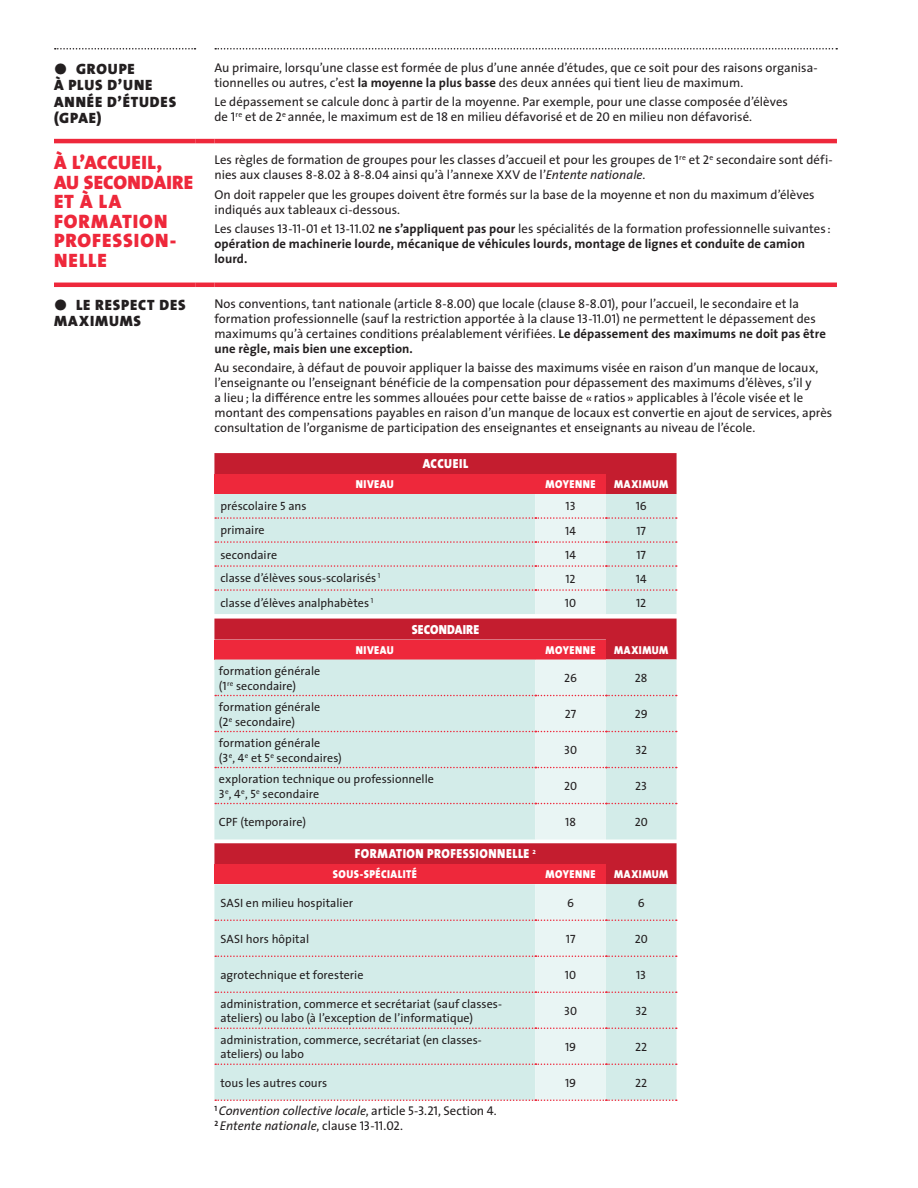
<style>
.page{position:relative;width:918px;height:1188px;background:#fff}
.page>*{position:absolute;margin:0;border:0;box-sizing:border-box;transform-origin:0 0}
.t1{font:19.5px/19.5px "The Sans Black Caps";letter-spacing:.04em;color:#ee283b}
.t2{font:15px/16.5px "The Sans Black Caps";letter-spacing:.06em;color:#231f20}
.t3{font:900 13.2px "The Sans";letter-spacing:.03em;color:#fff;scale:.91 1}
.t4{font:900 13.2px "The Sans";letter-spacing:.01em;color:#fff;scale:.91 1}
.t5{font:12.75px/15px "The Sans";color:#231f20}
.t6{font:700 12.75px/15px "The Sans";letter-spacing:.005em;color:#231f20}
.t7{font:italic 12.75px/15px "The Sans";letter-spacing:-.005em;color:#231f20}
.t8{font:12px/15px "The Sans";letter-spacing:.005em;color:#231f20}
.t9{font:12px "The Sans Caps";color:#231f20}
.t10{font:900 11.55px "The Sans";letter-spacing:.045em;color:#fff;scale:.91 1}
.s1{font-family:"The Sans Black Expert"}
.s2{font-weight:700}
.s3{font-family:"The Sans Caps"}
.s4{font-style:italic}
.s5{font-weight:400}
.s6{font-family:"The Sans Caps";font-weight:400}
.s7{font-style:normal}
.s8{font-family:"The Sans Caps";font-style:normal}
</style>
<div class="page">
<hr style="left:195px;top:283px;width:19px;height:4px;background:#ee283b">
<hr style="left:54px;top:139px;width:141px;height:4px;background:#ee283b">
<hr style="left:214px;top:139px;width:623px;height:4px;background:#ee283b">
<hr style="left:54px;top:283px;width:141px;height:4px;background:#ee283b">
<hr style="left:214px;top:283px;width:623px;height:4px;background:#ee283b">
<hr style="left:195px;top:139px;width:19px;height:4px;background:#ee283b">
<svg style="left:55px;top:48px;width:141px;height:2px"></svg>
<svg style="left:215px;top:48px;width:622px;height:2px"></svg>
<svg style="left:214px;top:453px;width:463px;height:648px;background:#d7c4c6"></svg>
<p class="t2" style="left:54px;top:60px;width:124px"><span class="s1">ö</span> GROUPE<br>À PLUS D’UNE<br>ANNÉE D’ÉTUDES (GPAE)</p>
<p class="t5" style="left:214px;top:60px;width:605px">Au primaire, lorsqu’une classe est formée de plus d’une année d’études, que ce soit pour des raisons organisa&shy;tionnelles ou autres, c’est <span class="s2">la moyenne la plus basse</span> des deux années qui tient lieu de maximum.</p>
<p class="t5" style="left:214px;top:95px;width:575px">Le dépassement se calcule donc à partir de la moyenne. Par exemple, pour une classe composée d’élèves de <span class="s3">1</span><sup>re</sup> et de <span class="s3">2</span><sup>e</sup> année, le maximum est de <span class="s3">18</span> en milieu défavorisé et de <span class="s3">20</span> en milieu non défavorisé.</p>
<h1 class="t1" style="left:54px;top:153px;width:141px">À L’ACCUEIL,<br>AU SECONDAIRE<br>ET À LA<br>FORMATION<br>PROFESSION-<br>NELLE</h1>
<p class="t5" style="left:214px;top:152px;width:620px">Les règles de formation de groupes pour les classes d’accueil et pour les groupes de <span class="s3">1</span><sup>re</sup> et <span class="s3">2</span><sup>e</sup> secondaire sont défi&shy;nies aux clauses <span class="s3">8</span>-<span class="s3">8</span>.<span class="s3">02</span> à <span class="s3">8</span>-<span class="s3">8</span>.<span class="s3">04</span> ainsi qu’à l’annexe XXV de l’<span class="s4">Entente nationale</span>.</p>
<p class="t5" style="left:214px;top:187px;width:602px">On doit rappeler que les groupes doivent être formés sur la base de la moyenne et non du maximum d’élèves indiqués aux tableaux ci-dessous.</p>
<p class="t6" style="left:214px;top:221px;width:618px"><span class="s5">Les clauses</span> <span class="s6">13</span><span class="s5">-</span><span class="s6">11</span><span class="s5">-</span><span class="s6">01</span> <span class="s5">et</span> <span class="s6">13</span><span class="s5">-</span><span class="s6">11</span><span class="s5">.</span><span class="s6">02</span> ne s’appliquent pas pour <span class="s5">les spécialités de la formation professionnelle suivantes : </span>opération de machinerie lourde, mécanique de véhicules lourds, montage de lignes et conduite de camion lourd.</p>
<p class="t2" style="left:54px;top:296px;width:133px"><span class="s1">ö</span> LE RESPECT DES<br>MAXIMUMS</p>
<p class="t5" style="left:214px;top:296px;width:613px">Nos conventions, tant nationale (article <span class="s3">8</span>-<span class="s3">8</span>.<span class="s3">00</span>) que locale (clause <span class="s3">8</span>-<span class="s3">8</span>.<span class="s3">01</span>), pour l’accueil, le secondaire et la formation professionnelle (sauf la restriction apportée à la clause <span class="s3">13</span>-<span class="s3">11</span>.<span class="s3">01</span>) ne permettent le dépassement des maximums qu’à certaines conditions préalablement vérifiées. <span class="s2">Le dépassement des maximums ne doit pas être une règle, mais bien une exception.</span></p>
<p class="t5" style="left:214px;top:361px;width:619px">Au secondaire, à défaut de pouvoir appliquer la baisse des maximums visée en raison d’un manque de locaux, l’enseignante ou l’enseignant bénéficie de la compensation pour dépassement des maximums d’élèves, s’il y<br>a lieu; la di≠érence entre les sommes allouées pour cette baisse de «ratios» applicables à l’école visée et le montant des compensations payables en raison d’un manque de locaux est convertie en ajout de services, après consultation de l’organisme de participation des enseignantes et enseignants au niveau de l’école.</p>
<p class="t3" style="left:423px;top:455px;width:52px">ACCUEIL</p>
<p class="t10" style="left:356px;top:477px;width:43px">NIVEAU</p>
<p class="t10" style="left:546px;top:477px;width:56px">MOYENNE</p>
<p class="t10" style="left:614px;top:477px;width:61px">MAXIMUM</p>
<p class="t8" style="left:220px;top:499px;width:88px">préscolaire <span class="s3">5</span> ans</p>
<p class="t9" style="left:566px;top:498px;width:12px">13</p>
<p class="t9" style="left:636px;top:498px;width:13px">16</p>
<p class="t8" style="left:220px;top:523px;width:46px">primaire</p>
<p class="t9" style="left:565px;top:523px;width:12px">14</p>
<p class="t9" style="left:636px;top:523px;width:11px">17</p>
<p class="t8" style="left:220px;top:547px;width:58px">secondaire</p>
<p class="t9" style="left:565px;top:547px;width:12px">14</p>
<p class="t9" style="left:636px;top:547px;width:11px">17</p>
<p class="t8" style="left:220px;top:571px;width:161px">classe d’élèves sous-scolarisés <sup>1</sup></p>
<p class="t9" style="left:566px;top:571px;width:12px">12</p>
<p class="t9" style="left:636px;top:571px;width:12px">14</p>
<p class="t8" style="left:220px;top:595px;width:154px">classe d’élèves analphabètes <sup>1</sup></p>
<p class="t9" style="left:565px;top:595px;width:13px">10</p>
<p class="t9" style="left:636px;top:595px;width:12px">12</p>
<p class="t4" style="left:412px;top:621px;width:76px">SECONDAIRE</p>
<p class="t10" style="left:356px;top:642px;width:43px">NIVEAU</p>
<p class="t10" style="left:546px;top:642px;width:56px">MOYENNE</p>
<p class="t10" style="left:614px;top:642px;width:61px">MAXIMUM</p>
<p class="t8" style="left:219px;top:663px;width:103px">formation générale (<span class="s3">1</span><sup>re</sup> secondaire)</p>
<p class="t9" style="left:564px;top:670px;width:14px">26</p>
<p class="t9" style="left:635px;top:670px;width:14px">28</p>
<p class="t8" style="left:219px;top:699px;width:103px">formation générale (<span class="s3">2</span><sup>e</sup> secondaire)</p>
<p class="t9" style="left:565px;top:706px;width:13px">27</p>
<p class="t9" style="left:635px;top:706px;width:14px">29</p>
<p class="t8" style="left:219px;top:735px;width:124px">formation générale<br>(<span class="s3">3</span><sup>e</sup>, <span class="s3">4</span><sup>e</sup> et <span class="s3">5</span><sup>e</sup> secondaires)</p>
<p class="t9" style="left:564px;top:742px;width:14px">30</p>
<p class="t9" style="left:635px;top:742px;width:13px">32</p>
<p class="t8" style="left:219px;top:771px;width:217px">exploration technique ou professionnelle<br><span class="s3">3</span><sup>e</sup>, <span class="s3">4</span><sup>e</sup>, <span class="s3">5</span><sup>e</sup> secondaire</p>
<p class="t9" style="left:564px;top:778px;width:14px">20</p>
<p class="t9" style="left:635px;top:778px;width:14px">23</p>
<p class="t8" style="left:219px;top:815px;width:89px">CPF (temporaire)</p>
<p class="t9" style="left:565px;top:814px;width:12px">18</p>
<p class="t9" style="left:635px;top:814px;width:14px">20</p>
<p class="t3" style="left:355px;top:845px;width:201px">FORMATION PROFESSIONNELLE <sup>2</sup></p>
<p class="t10" style="left:333px;top:867px;width:94px">SOUS-SPÉCIALITÉ</p>
<p class="t10" style="left:546px;top:867px;width:56px">MOYENNE</p>
<p class="t10" style="left:614px;top:867px;width:61px">MAXIMUM</p>
<p class="t8" style="left:220px;top:895px;width:134px">SASI en milieu hospitalier</p>
<p class="t9" style="left:567px;top:895px;width:8px">6</p>
<p class="t9" style="left:638px;top:895px;width:8px">6</p>
<p class="t8" style="left:220px;top:931px;width:90px">SASI hors hôpital</p>
<p class="t9" style="left:566px;top:931px;width:11px">17</p>
<p class="t9" style="left:635px;top:931px;width:14px">20</p>
<p class="t8" style="left:220px;top:967px;width:145px">agrotechnique et foresterie</p>
<p class="t9" style="left:565px;top:967px;width:13px">10</p>
<p class="t9" style="left:636px;top:967px;width:12px">13</p>
<p class="t8" style="left:220px;top:997px;width:283px;line-height:14.2px">administration, commerce et secrétariat (sauf classes&shy;ateliers) ou labo (à l’exception de l’informatique)</p>
<p class="t9" style="left:564px;top:1003px;width:14px">30</p>
<p class="t9" style="left:635px;top:1003px;width:13px">32</p>
<p class="t8" style="left:220px;top:1033px;width:263px;line-height:14.2px">administration, commerce, secrétariat (en classes&shy;ateliers) ou labo</p>
<p class="t9" style="left:565px;top:1039px;width:13px">19</p>
<p class="t9" style="left:635px;top:1039px;width:14px">22</p>
<p class="t8" style="left:220px;top:1075px;width:108px">tous les autres cours</p>
<p class="t9" style="left:565px;top:1075px;width:13px">19</p>
<p class="t9" style="left:635px;top:1075px;width:14px">22</p>
<p class="t7" style="left:214px;top:1103px;width:284px"><sup>1</sup> Convention collective locale<span class="s7">, article</span> <span class="s8">5</span><span class="s7">-</span><span class="s8">3</span><span class="s7">.</span><span class="s8">21</span><span class="s7">, Section</span> <span class="s8">4</span><span class="s7">.<br></span><sup>2</sup> Entente nationale<span class="s7">, clause</span> <span class="s8">13</span><span class="s7">-</span><span class="s8">11</span><span class="s7">.</span><span class="s8">02</span><span class="s7">.</span></p>
</div>
